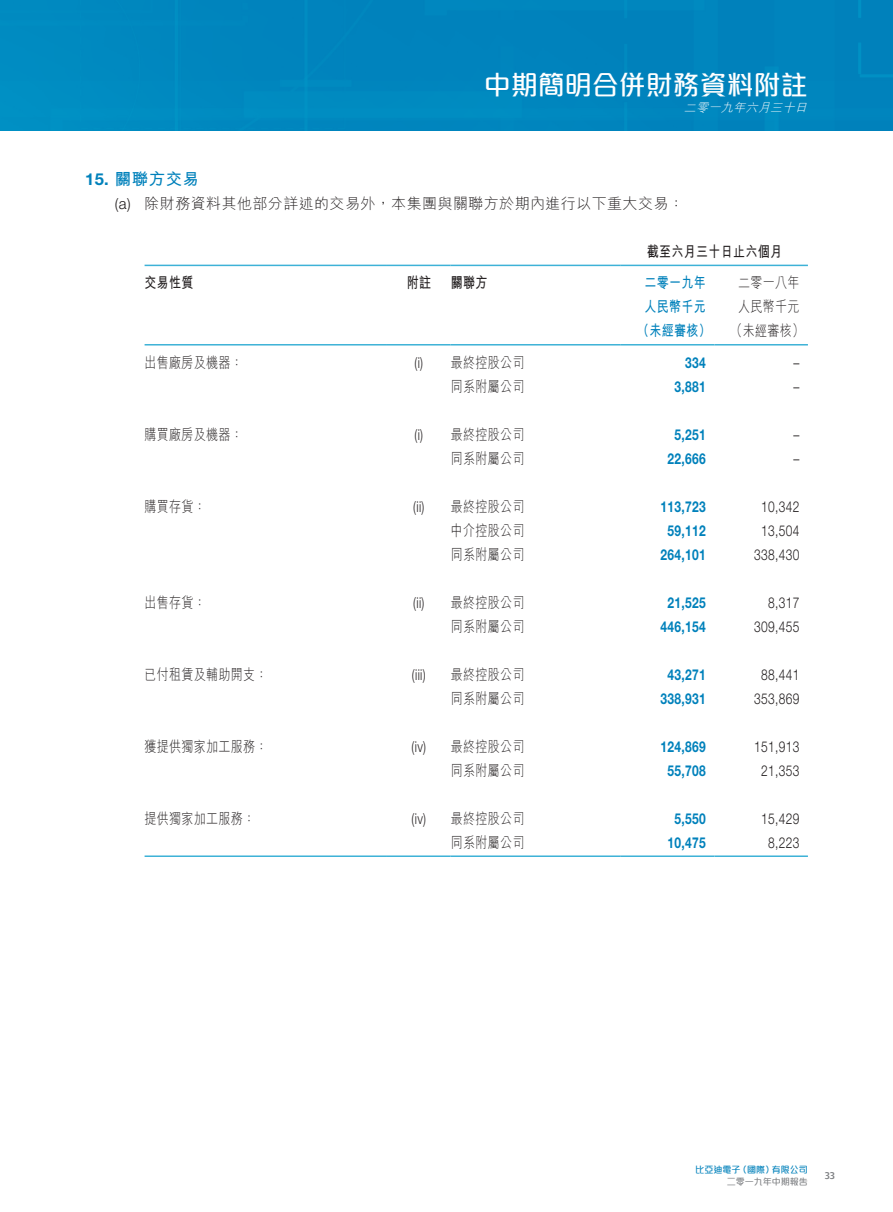
<style>
.page{position:relative;width:893px;height:1212px;background:#fff}
.page>*{position:absolute;margin:0;border:0;box-sizing:border-box;transform-origin:0 0}
.t1{font:500 27px "M Elle HK";color:#fff}
.t2{font:700 16.5px "M Hei HK";letter-spacing:.03em;color:#0081bb}
.t3{font:300 15px "M Hei HK";letter-spacing:.03em;color:#231f20;scale:.8 1}
.t4{font:700 15px "Helvetica Neue LT Std";letter-spacing:.03em;color:#0081bb;scale:.8 1}
.t5{font:300 15px "Helvetica Neue LT Std";letter-spacing:.03em;color:#231f20;scale:.8 1}
.t6{font:300 15px "M Hei HK";letter-spacing:.03em;color:#231f20}
.t7{font:700 15px "M Hei HK";letter-spacing:.03em;color:#231f20;scale:.8 1}
.t8{font:700 15px "M Hei HK";letter-spacing:.03em;color:#0081bb;scale:.8 1}
.t9{font:italic 300 12px "M Hei HK";color:#fff}
.t10{font:500 10.5px "Amplitude";color:#808285}
.t11{font:500 9px "M Elle HK";color:#0081bb}
.t12{font:500 9px "M Elle HK";color:#808285}
.s1{font-family:"Helvetica Neue LT Std"}
</style>
<div class="page">
<div style="left:0;top:0;width:893px;height:131px;background:#0085bd"></div>
<hr style="left:145px;top:265px;width:242px;height:1px;background:#3db2d7">
<hr style="left:387px;top:265px;width:64px;height:1px;background:#3db2d7">
<hr style="left:451px;top:265px;width:170px;height:1px;background:#3db2d7">
<hr style="left:621px;top:265px;width:187px;height:1px;background:#3db2d7">
<hr style="left:145px;top:344px;width:242px;height:1px;background:#3db2d7">
<hr style="left:387px;top:344px;width:64px;height:1px;background:#3db2d7">
<hr style="left:451px;top:344px;width:170px;height:1px;background:#3db2d7">
<hr style="left:621px;top:344px;width:93px;height:1px;background:#3db2d7">
<hr style="left:714px;top:344px;width:94px;height:1px;background:#3db2d7">
<hr style="left:145px;top:855px;width:242px;height:2px;background:#3db2d7">
<hr style="left:387px;top:855px;width:64px;height:2px;background:#3db2d7">
<hr style="left:451px;top:855px;width:170px;height:2px;background:#3db2d7">
<hr style="left:621px;top:855px;width:93px;height:2px;background:#3db2d7">
<hr style="left:714px;top:855px;width:94px;height:2px;background:#3db2d7">
<h1 class="t1" style="left:484px;top:66px;width:325px">中期簡明合併財務資料附註</h1>
<p class="t9" style="left:684px;top:99px;width:129px">二零一九年六月三十日</p>
<p class="t2" style="left:85px;top:167px;width:116px"><span class="s1">15.</span> 關聯方交易</p>
<p class="t6" style="left:115px;top:193px;width:571px"><span class="s1">(a)</span> 除財務資料其他部分詳述的交易外，本集團與關聯方於期內進行以下重大交易：</p>
<p class="t7" style="left:647px;top:240px;width:171px">截至六月三十日止六個月</p>
<p class="t7" style="left:145px;top:272px;width:63px">交易性質</p>
<p class="t7" style="left:407px;top:272px;width:32px">附註</p>
<p class="t7" style="left:451px;top:272px;width:47px">關聯方</p>
<p class="t8" style="left:644px;top:272px;width:78px">二零一九年</p>
<p class="t3" style="left:738px;top:272px;width:78px">二零一八年</p>
<p class="t8" style="left:644px;top:296px;width:78px">人民幣千元</p>
<p class="t3" style="left:738px;top:296px;width:78px">人民幣千元</p>
<p class="t8" style="left:637px;top:320px;width:94px">（未經審核）</p>
<p class="t3" style="left:730px;top:320px;width:94px">（未經審核）</p>
<p class="t3" style="left:145px;top:352px;width:124px">出售廠房及機器：</p>
<p class="t3" style="left:414px;top:352px;width:139px"><span class="s1">(i)</span> 最終控股公司</p>
<p class="t4" style="left:685px;top:353px;width:27px">334</p>
<p class="t5" style="left:793px;top:353px;width:9px">–</p>
<p class="t3" style="left:451px;top:376px;width:94px">同系附屬公司</p>
<p class="t4" style="left:674px;top:377px;width:41px">3,881</p>
<p class="t5" style="left:793px;top:377px;width:9px">–</p>
<p class="t3" style="left:145px;top:424px;width:124px">購買廠房及機器：</p>
<p class="t3" style="left:414px;top:424px;width:139px"><span class="s1">(i)</span> 最終控股公司</p>
<p class="t4" style="left:674px;top:425px;width:41px">5,251</p>
<p class="t5" style="left:793px;top:425px;width:9px">–</p>
<p class="t3" style="left:451px;top:448px;width:94px">同系附屬公司</p>
<p class="t4" style="left:667px;top:449px;width:49px">22,666</p>
<p class="t5" style="left:793px;top:449px;width:9px">–</p>
<p class="t3" style="left:145px;top:496px;width:78px">購買存貨：</p>
<p class="t3" style="left:413px;top:496px;width:140px"><span class="s1">(ii)</span> 最終控股公司</p>
<p class="t4" style="left:660px;top:497px;width:58px">113,723</p>
<p class="t5" style="left:761px;top:497px;width:49px">10,342</p>
<p class="t3" style="left:451px;top:520px;width:94px">中介控股公司</p>
<p class="t4" style="left:667px;top:521px;width:49px">59,112</p>
<p class="t5" style="left:761px;top:521px;width:49px">13,504</p>
<p class="t3" style="left:451px;top:544px;width:94px">同系附屬公司</p>
<p class="t4" style="left:660px;top:545px;width:58px">264,101</p>
<p class="t5" style="left:754px;top:545px;width:58px">338,430</p>
<p class="t3" style="left:145px;top:592px;width:78px">出售存貨：</p>
<p class="t3" style="left:413px;top:592px;width:140px"><span class="s1">(ii)</span> 最終控股公司</p>
<p class="t4" style="left:667px;top:593px;width:49px">21,525</p>
<p class="t5" style="left:768px;top:593px;width:41px">8,317</p>
<p class="t3" style="left:451px;top:616px;width:94px">同系附屬公司</p>
<p class="t4" style="left:660px;top:617px;width:58px">446,154</p>
<p class="t5" style="left:754px;top:617px;width:58px">309,455</p>
<p class="t3" style="left:145px;top:664px;width:155px">已付租賃及輔助開支：</p>
<p class="t5" style="left:412px;top:665px;width:19px">(iii)</p>
<p class="t3" style="left:451px;top:664px;width:94px">最終控股公司</p>
<p class="t4" style="left:667px;top:665px;width:49px">43,271</p>
<p class="t5" style="left:761px;top:665px;width:49px">88,441</p>
<p class="t3" style="left:451px;top:688px;width:94px">同系附屬公司</p>
<p class="t4" style="left:660px;top:689px;width:58px">338,931</p>
<p class="t5" style="left:754px;top:689px;width:58px">353,869</p>
<p class="t3" style="left:145px;top:736px;width:155px">獲提供獨家加工服務：</p>
<p class="t3" style="left:412px;top:736px;width:143px"><span class="s1">(iv)</span> 最終控股公司</p>
<p class="t4" style="left:660px;top:737px;width:58px">124,869</p>
<p class="t5" style="left:754px;top:737px;width:58px">151,913</p>
<p class="t3" style="left:451px;top:760px;width:94px">同系附屬公司</p>
<p class="t4" style="left:667px;top:761px;width:49px">55,708</p>
<p class="t5" style="left:761px;top:761px;width:49px">21,353</p>
<p class="t3" style="left:145px;top:808px;width:140px">提供獨家加工服務：</p>
<p class="t3" style="left:412px;top:808px;width:143px"><span class="s1">(iv)</span> 最終控股公司</p>
<p class="t4" style="left:674px;top:809px;width:41px">5,550</p>
<p class="t5" style="left:761px;top:809px;width:49px">15,429</p>
<p class="t3" style="left:451px;top:832px;width:94px">同系附屬公司</p>
<p class="t4" style="left:667px;top:833px;width:49px">10,475</p>
<p class="t5" style="left:768px;top:833px;width:41px">8,223</p>
<p class="t11" style="left:695px;top:1163px;width:114px">比亞迪電子（國際）有限公司</p>
<p class="t12" style="left:727px;top:1175px;width:82px">二零一九年中期報告</p>
<p class="t10" style="left:825px;top:1169px;width:12px">33</p>
</div>
